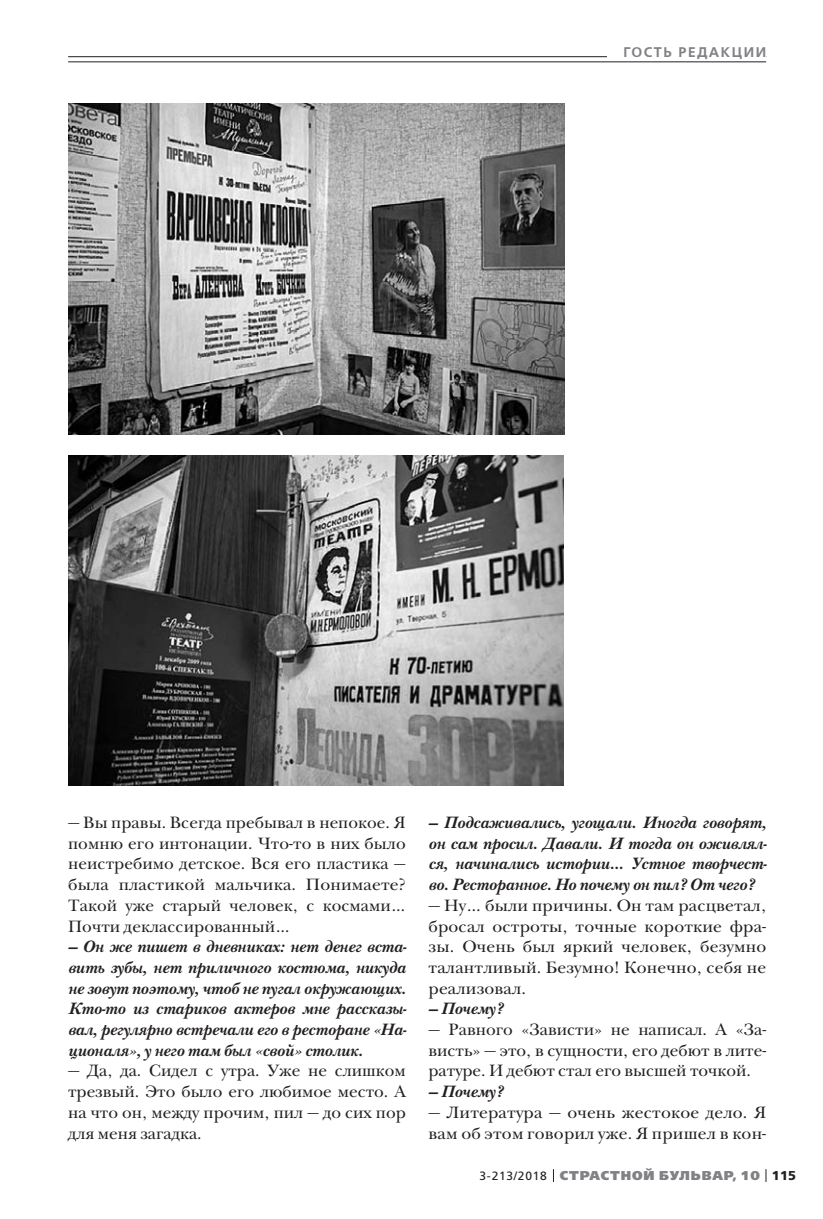
<style>
.page{position:relative;width:823px;height:1219px;background:#fff}
.page>*{position:absolute;margin:0;border:0;box-sizing:border-box;transform-origin:0 0}
.t1{font:17px/20.6px "New Baskerville ITC";letter-spacing:.005em;color:#231f20;text-align:justify}
.t2{font:italic 700 17px/20.6px "New Baskerville ITC";color:#231f20;text-align:justify}
.t3{font:600 14px "Free Set";letter-spacing:.11em;color:#808285}
.t4{font:800 12.8px "Free Set";letter-spacing:.07em;color:#808285}
.s1{font-weight:400;font-size:12px;color:#231f20}
.s2{font-weight:700;color:#231f20}
</style>
<div class="page">
<svg style="left:765px;top:1169px;width:1px;height:13px"></svg>
<hr style="left:68px;top:56px;width:697px;height:1px;background:#231f20">
<div style="left:607px;top:41px;width:158px;height:21px;background:#fff"></div>
<hr style="left:68px;top:62px;width:697px;height:1px;background:#231f20">
<img style="left:68px;top:455px;width:495px;height:330px">
<img style="left:68px;top:103px;width:495px;height:331px">
<p class="t3" style="left:623px;top:45px;width:144px">ГОСТЬ РЕДАКЦИИ</p>
<p class="t1" style="left:68px;top:814px;width:339px">— Вы правы. Всегда пребывал в непокое. Я помню его интонации. Что-то в них было неистребимо детское. Вся его пластика — была пластикой мальчика. Понимаете?<br>Такой уже старый человек, с космами… Почти деклассированный…</p>
<p class="t2" style="left:68px;top:938px;width:340px">— Он же пишет в дневниках: нет денег вста&shy;вить зубы, нет приличного костюма, никуда не зовут поэтому, чтоб не пугал окружающих.<br>Кто-то из стариков актеров мне рассказы&shy;вал, регулярно встречали его в ресторане «На&shy;ционаля», у него там был «свой» столик.</p>
<p class="t1" style="left:68px;top:1062px;width:339px">— Да, да. Сидел с утра. Уже не слишком трезвый. Это было его любимое место. А на что он, между прочим, пил — до сих пор для меня загадка.</p>
<p class="t2" style="left:428px;top:814px;width:340px">— Подсаживались, угощали. Иногда говорят, он сам просил. Давали. И тогда он оживлял&shy;ся, начинались истории… Устное творчест&shy;во. Ресторанное. Но почему он пил? От чего?</p>
<p class="t1" style="left:428px;top:897px;width:339px">— Ну… были причины. Он там расцветал, бросал остроты, точные короткие фра&shy;зы. Очень был яркий человек, безумно талантливый. Безумно! Конечно, себя не реализовал.</p>
<p class="t2" style="left:428px;top:1000px;width:76px">— Почему?</p>
<p class="t1" style="left:428px;top:1021px;width:339px">— Равного «Зависти» не написал. А «За&shy;висть» — это, в сущности, его дебют в лите&shy;ратуре. И дебют стал его высшей точкой.</p>
<p class="t2" style="left:428px;top:1083px;width:76px">— Почему?</p>
<p class="t1" style="left:428px;top:1104px;width:339px">— Литература — очень жестокое дело. Я вам об этом говорил уже. Я пришел в кон-</p>
<p class="t4" style="left:479px;top:1169px;width:318px"><span class="s1">3-213/2018</span> СТРАСТНОЙ БУЛЬВАР, 10 <span class="s2">115</span></p>
</div>
